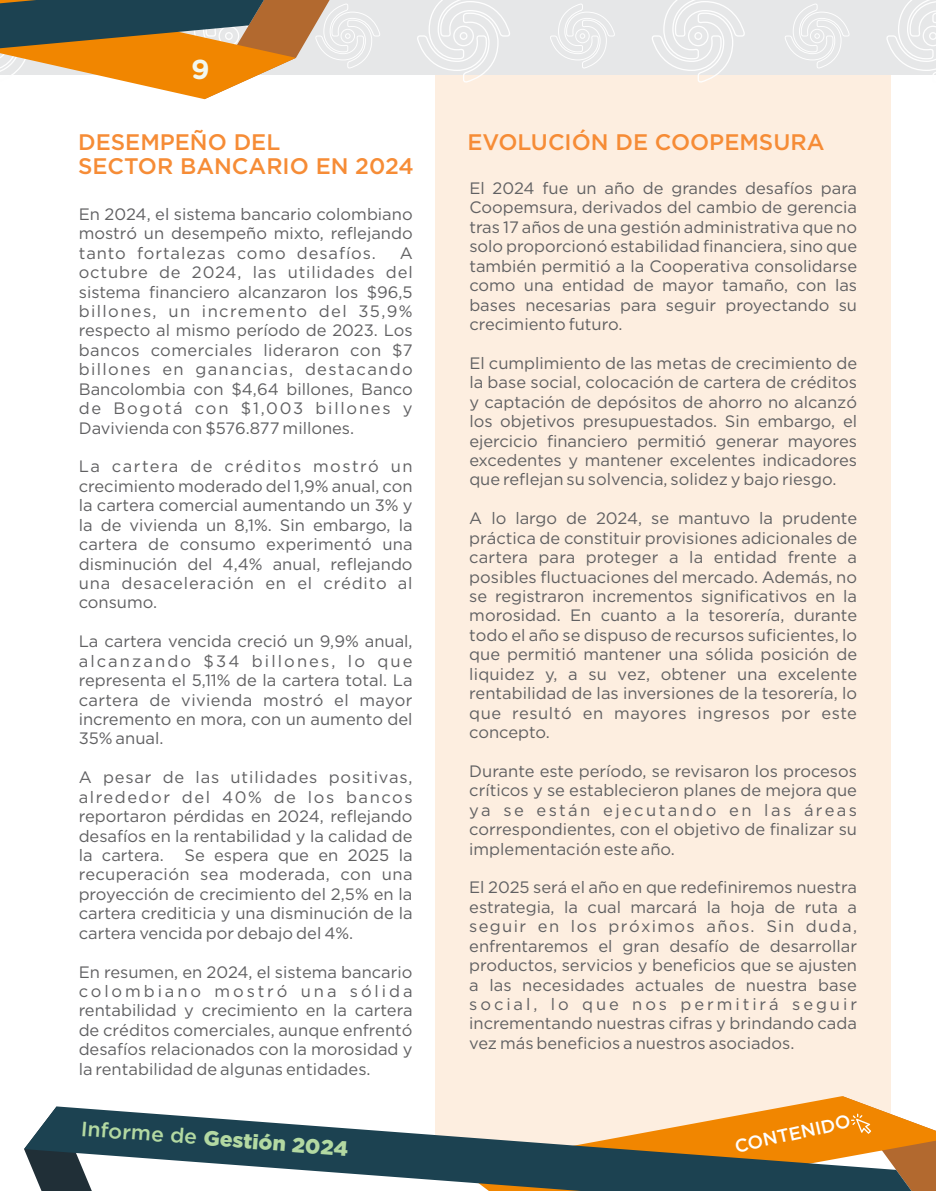
<style>
.page{position:relative;width:936px;height:1191px;background:#fff}
.page>*{position:absolute;margin:0;border:0;box-sizing:border-box;transform-origin:0 0}
.t1{font:700 27.3px "Gotham Rounded";color:#f2f8f0}
.t2{font:500 22.5px/24.5px "Gotham";color:#f68c36}
.t3{font:900 20.7px "Gotham";color:#b3d9a2}
.t4{font:500 18.45px "Gotham";color:#fefefe}
.t5{font:16.5px/19.4px "Gotham";color:#606062;text-align:justify}
.s1{font-weight:500}
</style>
<div class="page">
<div style="left:435px;top:74px;width:456px;height:1076px;background:#fdeee0"></div>
<div style="left:0;top:0;width:935px;height:75px;background:#e6e7e8"></div>
<svg style="left:886px;top:0;width:49px;height:75px"></svg>
<svg style="left:785px;top:4px;width:64px;height:64px"></svg>
<svg style="left:652px;top:0;width:93px;height:83px"></svg>
<svg style="left:550px;top:4px;width:65px;height:65px"></svg>
<svg style="left:417px;top:0;width:93px;height:83px"></svg>
<svg style="left:789px;top:1096px;width:53px;height:10px"></svg>
<svg style="left:24px;top:1106px;width:818px;height:85px;fill:#204351"></svg>
<svg style="left:0;top:0;width:380px;height:100px"></svg>
<svg style="left:842px;top:1096px;width:93px;height:95px"></svg>
<h1 class="t1" style="left:191px;top:57px;width:20px">9</h1>
<h2 class="t2" style="left:78px;top:131px;width:337px">DESEMPEÑO DEL<br>SECTOR BANCARIO EN 2024</h2>
<p class="t5" style="left:79px;top:205px;width:335px">En 2024, el sistema bancario colombiano mostró un desempeño mixto, reflejando tanto fortalezas como desafíos.</p>
<p class="t5" style="left:79px;top:244px;width:335px;text-indent:321px">A octubre de 2024, las utilidades del sistema financiero alcanzaron los $96,5 billones, un incremento del 35,9% respecto al mismo período de 2023. Los bancos comerciales lideraron con $7 billones en ganancias, destacando Bancolombia con $4,64 billones, Banco de Bogotá con $1,003 billones y Davivienda con $576.877 millones.</p>
<p class="t5" style="left:79px;top:458px;width:335px">La cartera de créditos mostró un crecimiento moderado del 1,9% anual, con la cartera comercial aumentando un 3% y la de vivienda un 8,1%. Sin embargo, la cartera de consumo experimentó una disminución del 4,4% anual, reflejando una desaceleración en el crédito al consumo.</p>
<p class="t5" style="left:79px;top:633px;width:335px">La cartera vencida creció un 9,9% anual, alcanzando $34 billones, lo que representa el 5,11% de la cartera total. La cartera de vivienda mostró el mayor incremento en mora, con un aumento del 35% anual.</p>
<p class="t5" style="left:79px;top:769px;width:335px">A pesar de las utilidades positivas, alrededor del 40% de los bancos reportaron pérdidas en 2024, reflejando desafíos en la rentabilidad y la calidad de la cartera.</p>
<p class="t5" style="left:79px;top:846px;width:335px;text-indent:106px">Se espera que en 2025 la recuperación sea moderada, con una proyección de crecimiento del 2,5% en la cartera crediticia y una disminución de la cartera vencida por debajo del 4%.</p>
<p class="t5" style="left:79px;top:963px;width:335px">En resumen, en 2024, el sistema bancario colombiano mostró una sólida rentabilidad y crecimiento en la cartera de créditos comerciales, aunque enfrentó desafíos relacionados con la morosidad y la rentabilidad de algunas entidades.</p>
<h2 class="t2" style="left:467px;top:131px;width:358px">EVOLUCIÓN DE COOPEMSURA</h2>
<p class="t5" style="left:469px;top:180px;width:389px">El 2024 fue un año de grandes desafíos para Coopemsura, derivados del cambio de gerencia tras 17 años de una gestión administrativa que no solo proporcionó estabilidad financiera, sino que también permitió a la Cooperativa consolidarse como una entidad de mayor tamaño, con las bases necesarias para seguir proyectando su crecimiento futuro.</p>
<p class="t5" style="left:469px;top:354px;width:389px">El cumplimiento de las metas de crecimiento de la base social, colocación de cartera de créditos y captación de depósitos de ahorro no alcanzó los objetivos presupuestados. Sin embargo, el ejercicio financiero permitió generar mayores excedentes y mantener excelentes indicadores que reflejan su solvencia, solidez y bajo riesgo.</p>
<p class="t5" style="left:469px;top:510px;width:389px">A lo largo de 2024, se mantuvo la prudente práctica de constituir provisiones adicionales de cartera para proteger a la entidad frente a posibles fluctuaciones del mercado. Además, no se registraron incrementos significativos en la morosidad. En cuanto a la tesorería, durante todo el año se dispuso de recursos suficientes, lo que permitió mantener una sólida posición de liquidez y, a su vez, obtener una excelente rentabilidad de las inversiones de la tesorería, lo que resultó en mayores ingresos por este concepto.</p>
<p class="t5" style="left:469px;top:762px;width:389px">Durante este período, se revisaron los procesos críticos y se establecieron planes de mejora que ya se están ejecutando en las áreas correspondientes, con el objetivo de finalizar su implementación este año.</p>
<p class="t5" style="left:469px;top:879px;width:389px">El 2025 será el año en que redefiniremos nuestra estrategia, la cual marcará la hoja de ruta a seguir en los próximos años. Sin duda, enfrentaremos el gran desafío de desarrollar productos, servicios y beneficios que se ajusten a las necesidades actuales de nuestra base social, lo que nos permitirá seguir incrementando nuestras cifras y brindando cada vez más beneficios a nuestros asociados.</p>
<p class="t3" style="left:81px;top:1121px;width:270px;rotate:4deg"><span class="s1">Informe de</span> Gestión 2024</p>
<p class="t4" style="left:733px;top:1138px;width:120px;rotate:-13deg">CONTENIDO</p>
</div>
